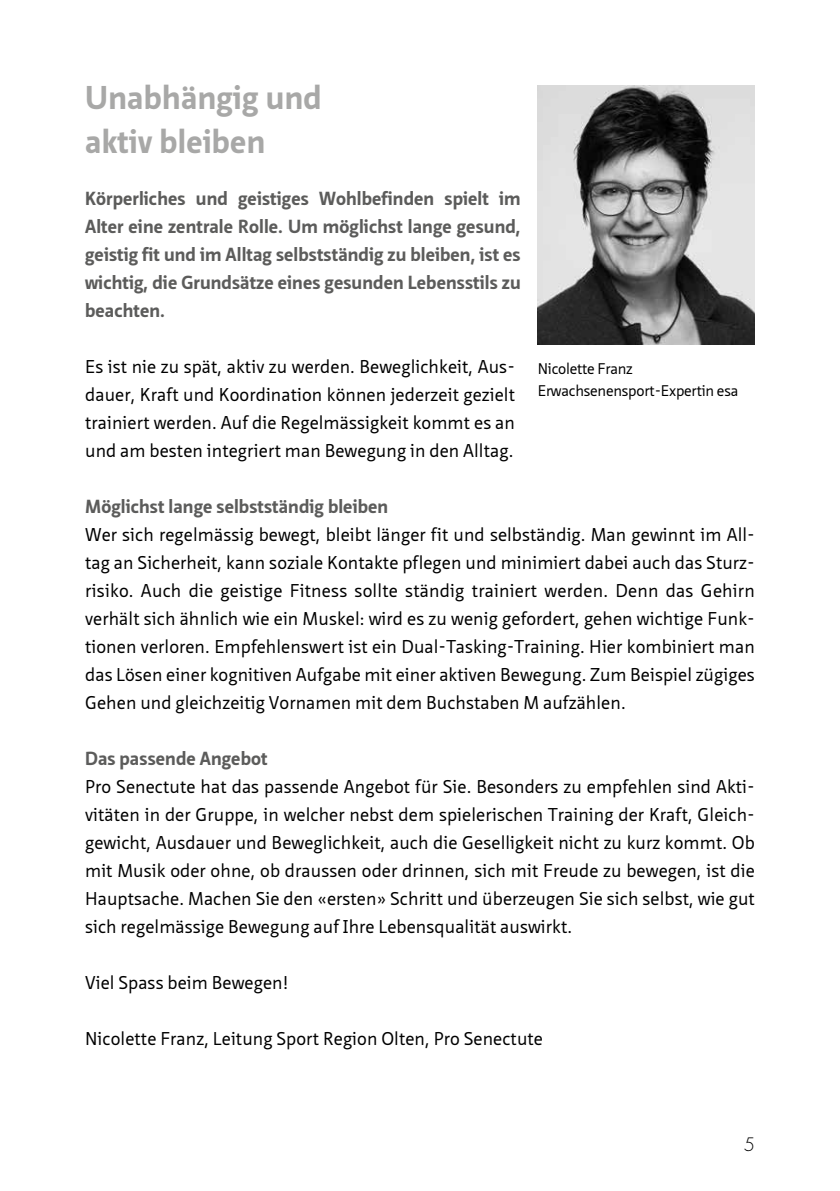
<style>
.page{position:relative;width:840px;height:1191px;background:#fff}
.page>*{position:absolute;margin:0;border:0;box-sizing:border-box;transform-origin:0 0}
.t1{font:700 32px/44px "Neue Sans Pro";letter-spacing:.01em;color:#a8a8a7}
.t2{font:700 18.4px/28px "Neue Sans Pro";letter-spacing:.005em;color:#5c5c5b;text-align:justify}
.t3{font:18px/28px "Neue Sans Pro";letter-spacing:.005em;color:#000;text-align:justify}
.t4{font:300 18px "Futura";color:#000}
.t5{font:15px/22px "Neue Sans Pro";letter-spacing:-.015em;color:#000}
</style>
<div class="page">
<img style="left:537px;top:85px;width:217px;height:260px">
<h1 class="t1" style="left:85px;top:76px;width:238px">Unabhängig und aktiv bleiben</h1>
<p class="t2" style="left:85px;top:184px;width:437px">Körperliches und geistiges Wohlbefinden spielt im Alter eine zentrale Rolle. Um möglichst lange gesund, geistig fit und im Alltag selbstständig zu bleiben, ist es wichtig, die Grundsätze eines gesunden Lebensstils zu beachten.</p>
<p class="t3" style="left:85px;top:352px;width:431px">Es ist nie zu spät, aktiv zu werden. Beweglichkeit, Aus&shy;dauer, Kraft und Koordination können jederzeit gezielt trainiert werden. Auf die Regelmässigkeit kommt es an und am besten integriert man Bewegung in den Alltag.</p>
<p class="t2" style="left:85px;top:492px;width:304px">Möglichst lange selbstständig bleiben</p>
<p class="t3" style="left:85px;top:520px;width:671px">Wer sich regelmässig bewegt, bleibt länger fit und selbständig. Man gewinnt im All&shy;tag an Sicherheit, kann soziale Kontakte pflegen und minimiert dabei auch das Sturz&shy;risiko. Auch die geistige Fitness sollte ständig trainiert werden. Denn das Gehirn verhält sich ähnlich wie ein Muskel: wird es zu wenig gefordert, gehen wichtige Funk&shy;tionen verloren. Empfehlenswert ist ein Dual-Tasking-Training. Hier kombiniert man das Lösen einer kognitiven Aufgabe mit einer aktiven Bewegung. Zum Beispiel zügiges Gehen und gleichzeitig Vornamen mit dem Buchstaben M aufzählen.</p>
<p class="t2" style="left:85px;top:744px;width:184px">Das passende Angebot</p>
<p class="t3" style="left:85px;top:772px;width:671px">Pro Senectute hat das passende Angebot für Sie. Besonders zu empfehlen sind Akti&shy;vitäten in der Gruppe, in welcher nebst dem spielerischen Training der Kraft, Gleich&shy;gewicht, Ausdauer und Beweglichkeit, auch die Geselligkeit nicht zu kurz kommt. Ob mit Musik oder ohne, ob draussen oder drinnen, sich mit Freude zu bewegen, ist die Hauptsache. Machen Sie den «ersten» Schritt und überzeugen Sie sich selbst, wie gut sich regelmässige Bewegung auf Ihre Lebensqualität auswirkt.</p>
<p class="t3" style="left:85px;top:968px;width:205px">Viel Spass beim Bewegen!</p>
<p class="t3" style="left:85px;top:1024px;width:459px">Nicolette Franz, Leitung Sport Region Olten, Pro Senectute</p>
<p class="t5" style="left:537px;top:358px;width:202px">Nicolette Franz<br>Erwachsenensport-Expertin esa</p>
<p class="t4" style="left:743px;top:1133px;width:13px">5</p>
</div>
